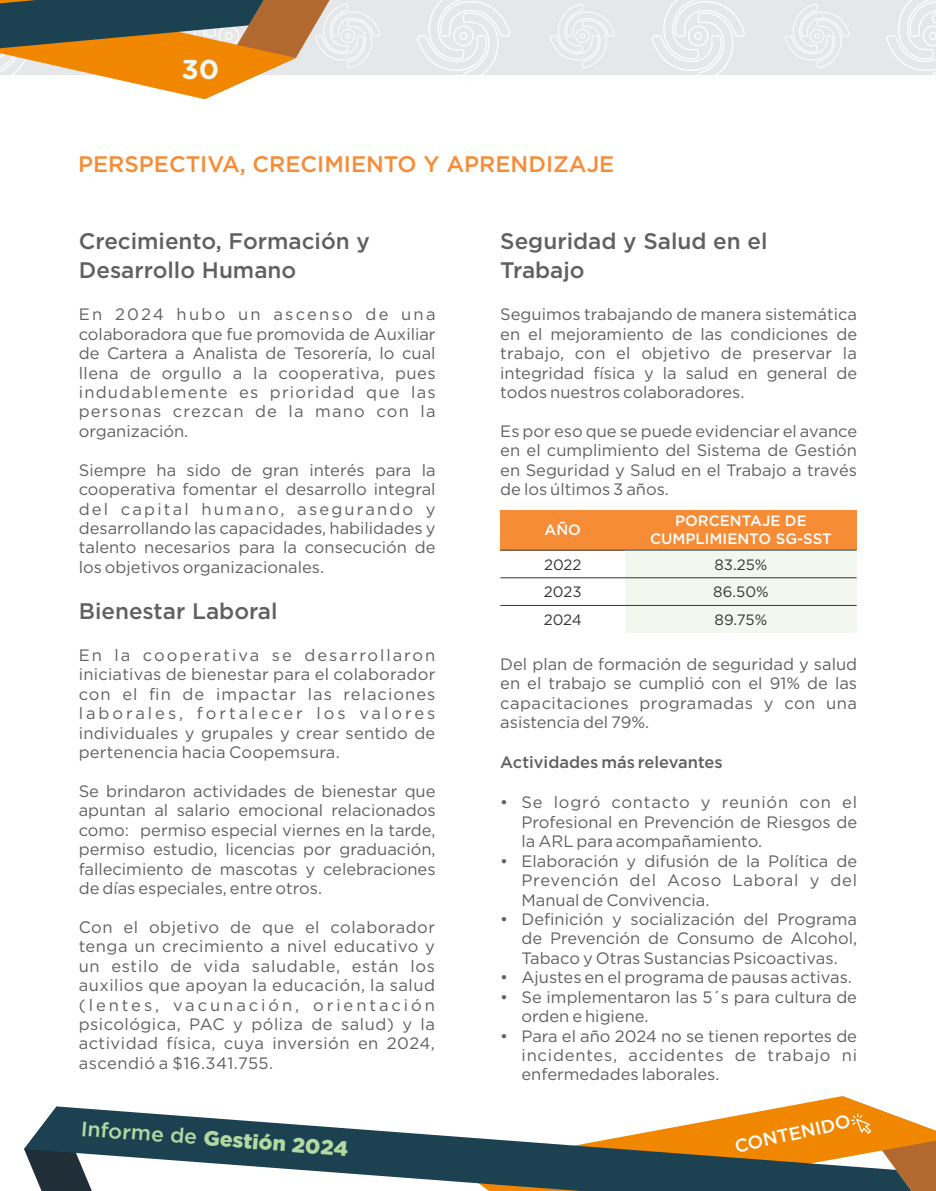
<style>
.page{position:relative;width:936px;height:1191px;background:#fff}
.page>*{position:absolute;margin:0;border:0;box-sizing:border-box;transform-origin:0 0}
.t1{font:700 27.3px "Gotham Rounded";color:#f2f8f0}
.t2{font:500 22.5px/29.7px "Gotham";color:#606062}
.t3{font:500 22.5px "Gotham";color:#f68c36}
.t4{font:900 20.7px "Gotham";color:#b3d9a2}
.t5{font:500 18.45px "Gotham";color:#fefefe}
.t6{font:16.5px/19.4px "Gotham";color:#606062;text-align:justify}
.t7{font:500 16.5px "Gotham";color:#606062}
.t8{font:500 15px/18px "Gotham";color:#fefefe;text-align:center}
.t9{font:15px "Gotham";color:#373435}
.s1{font-weight:500}
</style>
<div class="page">
<div style="left:0;top:0;width:935px;height:75px;background:#e6e7e8"></div>
<svg style="left:886px;top:0;width:49px;height:75px"></svg>
<svg style="left:785px;top:4px;width:64px;height:64px"></svg>
<svg style="left:652px;top:0;width:93px;height:75px"></svg>
<svg style="left:550px;top:4px;width:65px;height:65px"></svg>
<svg style="left:417px;top:0;width:93px;height:75px"></svg>
<svg style="left:789px;top:1096px;width:53px;height:10px"></svg>
<svg style="left:24px;top:1106px;width:818px;height:85px;fill:#204351"></svg>
<svg style="left:0;top:0;width:380px;height:100px"></svg>
<svg style="left:842px;top:1096px;width:93px;height:95px"></svg>
<div style="left:500px;top:510px;width:125px;height:40px;background:#f68c36"></div>
<div style="left:625px;top:510px;width:231px;height:40px;background:#f68c36"></div>
<div style="left:625px;top:550px;width:231px;height:28px;background:#f2f8f0"></div>
<div style="left:625px;top:578px;width:231px;height:27px;background:#f2f8f0"></div>
<div style="left:625px;top:605px;width:231px;height:28px;background:#f2f8f0"></div>
<hr style="left:500px;top:605px;width:356px;height:1px;background:#373435">
<hr style="left:500px;top:577px;width:356px;height:1px;background:#373435">
<hr style="left:500px;top:550px;width:356px;height:1px;background:#2e4d59">
<h1 class="t1" style="left:181px;top:57px;width:39px">30</h1>
<h2 class="t3" style="left:78px;top:154px;width:537px">PERSPECTIVA, CRECIMIENTO Y APRENDIZAJE</h2>
<h2 class="t2" style="left:79px;top:227px;width:292px">Crecimiento, Formación y<br>Desarrollo Humano</h2>
<p class="t6" style="left:79px;top:306px;width:358px">En 2024 hubo un ascenso de una colaboradora que fue promovida de Auxiliar de Cartera a Analista de Tesorería, lo cual llena de orgullo a la cooperativa, pues indudablemente es prioridad que las personas crezcan de la mano con la organización.</p>
<p class="t6" style="left:79px;top:461px;width:358px">Siempre ha sido de gran interés para la cooperativa fomentar el desarrollo integral del capital humano, asegurando y desarrollando las capacidades, habilidades y talento necesarios para la consecución de los objetivos organizacionales.</p>
<h2 class="t2" style="left:79px;top:597px;width:200px">Bienestar Laboral</h2>
<p class="t6" style="left:79px;top:646px;width:358px">En la cooperativa se desarrollaron iniciativas de bienestar para el colaborador con el fin de impactar las relaciones laborales, fortalecer los valores individuales y grupales y crear sentido de pertenencia hacia Coopemsura.</p>
<p class="t6" style="left:79px;top:782px;width:358px">Se brindaron actividades de bienestar que apuntan al salario emocional relacionados como: permiso especial viernes en la tarde, permiso estudio, licencias por graduación, fallecimiento de mascotas y celebraciones de días especiales, entre otros.</p>
<p class="t6" style="left:79px;top:918px;width:358px">Con el objetivo de que el colaborador tenga un crecimiento a nivel educativo y un estilo de vida saludable, están los auxilios que apoyan la educación, la salud (lentes, vacunación, orientación psicológica, PAC y póliza de salud) y la actividad física, cuya inversión en 2024, ascendió a $16.341.755.</p>
<h2 class="t2" style="left:500px;top:227px;width:269px">Seguridad y Salud en el<br>Trabajo</h2>
<p class="t6" style="left:500px;top:306px;width:358px">Seguimos trabajando de manera sistemática en el mejoramiento de las condiciones de trabajo, con el objetivo de preservar la integridad física y la salud en general de todos nuestros colaboradores.</p>
<p class="t6" style="left:500px;top:422px;width:358px">Es por eso que se puede evidenciar el avance en el cumplimiento del Sistema de Gestión en Seguridad y Salud en el Trabajo a través de los últimos 3 años.</p>
<p class="t8" style="left:544px;top:522px;width:38px">AÑO</p>
<p class="t8" style="left:650px;top:513px;width:183px">PORCENTAJE DE<br>CUMPLIMIENTO SG-SST</p>
<p class="t9" style="left:544px;top:558px;width:39px">2022</p>
<p class="t9" style="left:714px;top:558px;width:54px">83.25%</p>
<p class="t9" style="left:544px;top:586px;width:39px">2023</p>
<p class="t9" style="left:713px;top:586px;width:57px">86.50%</p>
<p class="t9" style="left:543px;top:614px;width:40px">2024</p>
<p class="t9" style="left:714px;top:614px;width:54px">89.75%</p>
<p class="t6" style="left:500px;top:655px;width:358px">Del plan de formación de seguridad y salud en el trabajo se cumplió con el 91% de las capacitaciones programadas y con una asistencia del 79%.</p>
<p class="t7" style="left:500px;top:755px;width:224px">Actividades más relevantes</p>
<p class="t6" style="left:521px;top:794px;width:337px;text-indent:-21px">• Se logró contacto y reunión con el Profesional en Prevención de Riesgos de la ARL para acompañamiento.</p>
<p class="t6" style="left:521px;top:852px;width:337px;text-indent:-21px">• Elaboración y difusión de la Política de Prevención del Acoso Laboral y del Manual de Convivencia.</p>
<p class="t6" style="left:521px;top:910px;width:337px;text-indent:-21px">• Definición y socialización del Programa de Prevención de Consumo de Alcohol, Tabaco y Otras Sustancias Psicoactivas.</p>
<p class="t6" style="left:500px;top:968px;width:353px">• Ajustes en el programa de pausas activas.</p>
<p class="t6" style="left:521px;top:988px;width:337px;text-indent:-21px">• Se implementaron las 5´s para cultura de orden e higiene.</p>
<p class="t6" style="left:521px;top:1027px;width:337px;text-indent:-21px">• Para el año 2024 no se tienen reportes de incidentes, accidentes de trabajo ni enfermedades laborales.</p>
<p class="t4" style="left:81px;top:1121px;width:270px;rotate:4deg"><span class="s1">Informe de</span> Gestión 2024</p>
<p class="t5" style="left:733px;top:1138px;width:120px;rotate:-13deg">CONTENIDO</p>
</div>
